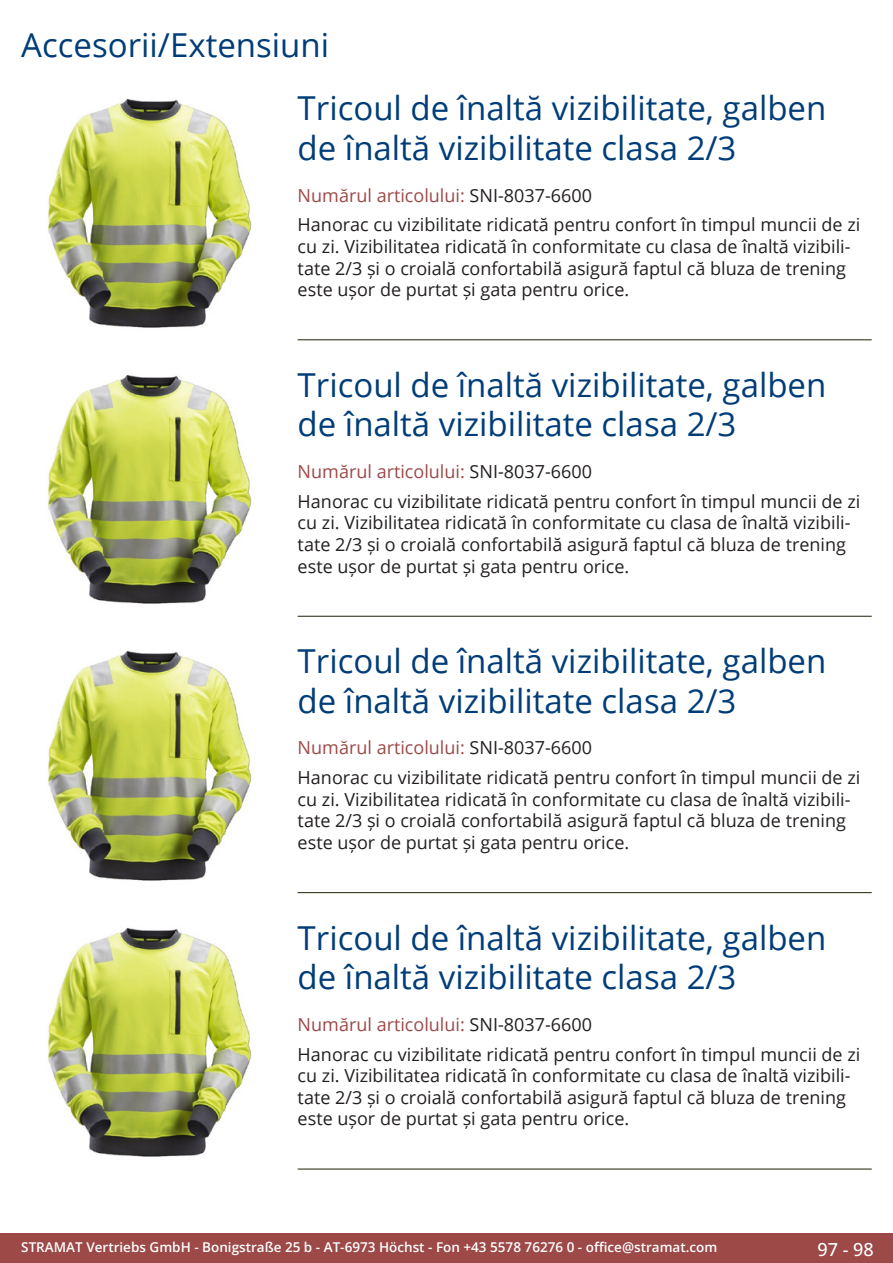
<style>
.page{position:relative;width:893px;height:1263px;background:#fff}
.page>*{position:absolute;margin:0;border:0;box-sizing:border-box;transform-origin:0 0}
.Produkttitel{font:33px/39.6px "Open Sans";color:#003d78}
.RastTitel{font:33px "Open Sans";color:#003d78}
.Beschreibung_Text{font:18px/21.6px "Open Sans";color:#231f20}
.TechDaten_Überschrif{font:18px "Open Sans";color:#9c4948}
.t1{font:500 18px "Open Sans";color:#fff}
.t2{font:600 13.5px "Open Sans";color:#fff}
.s1{color:#231f20}
</style>
<div class="page">
<div style="left:0;top:1233px;width:893px;height:30px;background:#9c4948"></div>
<hr style="left:298px;top:340px;width:574px;height:1px;background:#201d08">
<hr style="left:298px;top:616px;width:574px;height:1px;background:#201d08">
<hr style="left:298px;top:892px;width:574px;height:1px;background:#201d08">
<hr style="left:298px;top:1169px;width:574px;height:1px;background:#201d08">
<img style="left:47px;top:98px;width:205px;height:230px">
<img style="left:47px;top:374px;width:205px;height:230px">
<img style="left:47px;top:651px;width:206px;height:230px">
<img style="left:47px;top:927px;width:205px;height:230px">
<p class="RastTitel" style="left:21px;top:22px;width:309px">Accesorii/Extensiuni</p>
<p class="Produkttitel" style="left:298px;top:88px;width:530px">Tricoul de înaltă vizibilitate, galben de înaltă vizibilitate clasa 2/3</p>
<p class="TechDaten_Überschrif" style="left:298px;top:183px;width:296px">Numărul articolului: <span class="s1">SNI-8037-6600</span></p>
<p class="Beschreibung_Text" style="left:298px;top:214px;width:564px">Hanorac cu vizibilitate ridicată pentru confort în timpul muncii de zi cu zi. Vizibilitatea ridicată în conformitate cu clasa de înaltă vizibili&shy;tate 2/3 și o croială confortabilă asigură faptul că bluza de trening este ușor de purtat și gata pentru orice.</p>
<p class="Produkttitel" style="left:298px;top:364px;width:530px">Tricoul de înaltă vizibilitate, galben de înaltă vizibilitate clasa 2/3</p>
<p class="TechDaten_Überschrif" style="left:298px;top:459px;width:296px">Numărul articolului: <span class="s1">SNI-8037-6600</span></p>
<p class="Beschreibung_Text" style="left:298px;top:490px;width:564px">Hanorac cu vizibilitate ridicată pentru confort în timpul muncii de zi cu zi. Vizibilitatea ridicată în conformitate cu clasa de înaltă vizibili&shy;tate 2/3 și o croială confortabilă asigură faptul că bluza de trening este ușor de purtat și gata pentru orice.</p>
<p class="Produkttitel" style="left:298px;top:640px;width:530px">Tricoul de înaltă vizibilitate, galben de înaltă vizibilitate clasa 2/3</p>
<p class="TechDaten_Überschrif" style="left:298px;top:735px;width:296px">Numărul articolului: <span class="s1">SNI-8037-6600</span></p>
<p class="Beschreibung_Text" style="left:298px;top:766px;width:564px">Hanorac cu vizibilitate ridicată pentru confort în timpul muncii de zi cu zi. Vizibilitatea ridicată în conformitate cu clasa de înaltă vizibili&shy;tate 2/3 și o croială confortabilă asigură faptul că bluza de trening este ușor de purtat și gata pentru orice.</p>
<p class="Produkttitel" style="left:298px;top:917px;width:530px">Tricoul de înaltă vizibilitate, galben de înaltă vizibilitate clasa 2/3</p>
<p class="TechDaten_Überschrif" style="left:298px;top:1012px;width:296px">Numărul articolului: <span class="s1">SNI-8037-6600</span></p>
<p class="Beschreibung_Text" style="left:298px;top:1043px;width:564px">Hanorac cu vizibilitate ridicată pentru confort în timpul muncii de zi cu zi. Vizibilitatea ridicată în conformitate cu clasa de înaltă vizibili&shy;tate 2/3 și o croială confortabilă asigură faptul că bluza de trening este ușor de purtat și gata pentru orice.</p>
<p class="t2" style="left:21px;top:1238px;width:698px">STRAMAT Vertriebs GmbH - Bonigstraße 25 b - AT-6973 Höchst - Fon +43 5578 76276 0 - office@stramat.com</p>
<p class="t1" style="left:817px;top:1237px;width:58px">97 - 98</p>
</div>
